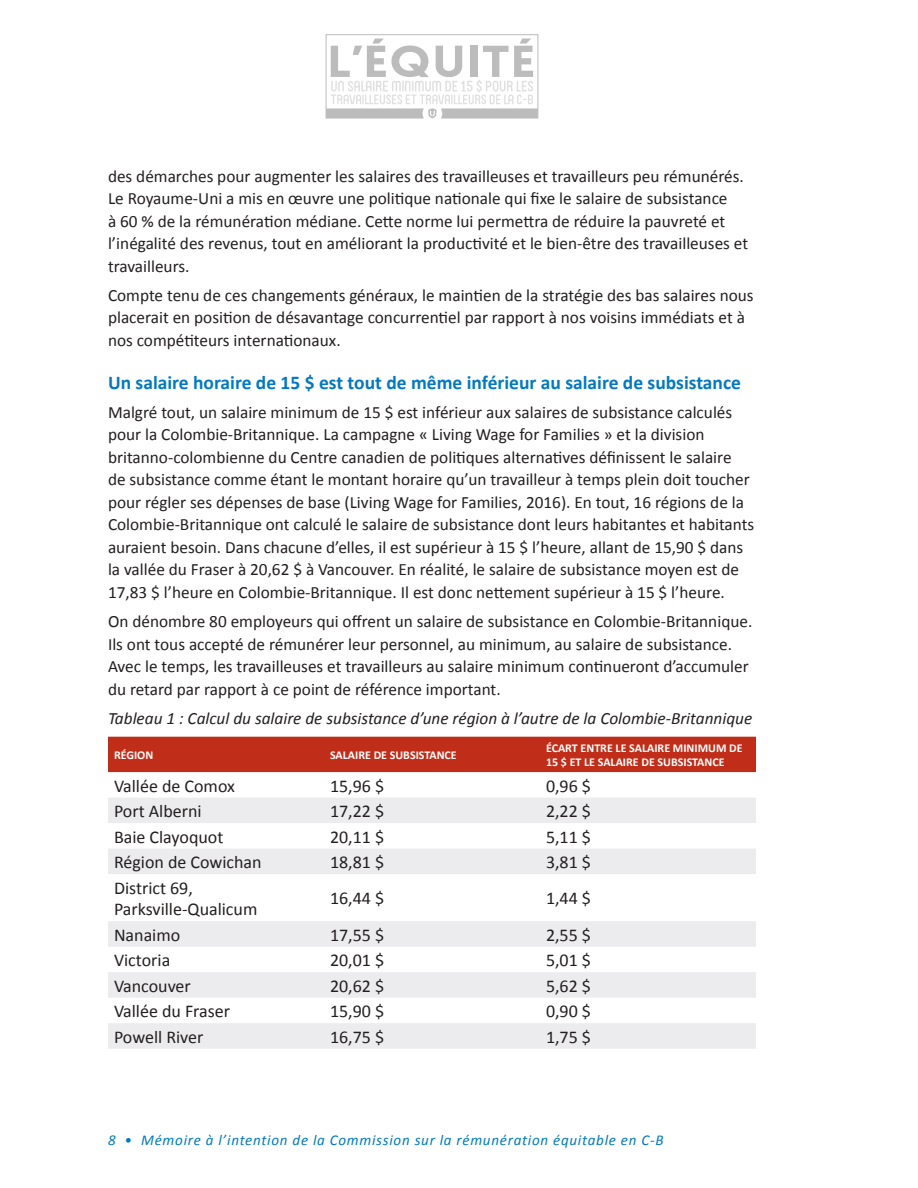
<style>
.page{position:relative;width:918px;height:1188px;background:#fff}
.page>*{position:absolute;margin:0;border:0;box-sizing:border-box;transform-origin:0 0}
.Section_heads{font:700 19.5px "Calibri";color:#0079c2}
.t1{font:18px "Calibri";color:#231f20}
.Paragraph{font:17.25px/22.5px "Calibri";color:#231f20}
.Paragraph-2{font:italic 17.25px "Calibri";color:#231f20}
.t2{font:italic 15px "Calibri";letter-spacing:.05em;color:#0079c2}
.t3{font:700 12px/14.4px "Calibri";color:#fff}
</style>
<div class="page">
<svg style="left:326px;top:39px;width:212px;height:80px"></svg>
<div style="left:108px;top:737px;width:648px;height:35px;background:#c02d19"></div>
<svg style="left:108px;top:798px;width:648px;height:251px;fill:#f1f1f3"></svg>
<p class="Paragraph" style="left:108px;top:164px;width:642px">des démarches pour augmenter les salaires des travailleuses et travailleurs peu rémunérés.<br>Le Royaume-Uni a mis en œuvre une politique nationale qui fixe le salaire de subsistance<br>à 60 % de la rémunération médiane. Cette norme lui permettra de réduire la pauvreté et l’inégalité des revenus, tout en améliorant la productivité et le bien-être des travailleuses et travailleurs.</p>
<p class="Paragraph" style="left:108px;top:283px;width:647px">Compte tenu de ces changements généraux, le maintien de la stratégie des bas salaires nous placerait en position de désavantage concurrentiel par rapport à nos voisins immédiats et à nos compétiteurs internationaux.</p>
<p class="Section_heads" style="left:108px;top:368px;width:635px">Un salaire horaire de 15 $ est tout de même inférieur au salaire de subsistance</p>
<p class="Paragraph" style="left:108px;top:400px;width:648px">Malgré tout, un salaire minimum de 15 $ est inférieur aux salaires de subsistance calculés pour la Colombie-Britannique. La campagne « Living Wage for Families » et la division britanno-colombienne du Centre canadien de politiques alternatives définissent le salaire<br>de subsistance comme étant le montant horaire qu’un travailleur à temps plein doit toucher pour régler ses dépenses de base (Living Wage for Families, 2016). En tout, 16 régions de la Colombie-Britannique ont calculé le salaire de subsistance dont leurs habitantes et habitants auraient besoin. Dans chacune d’elles, il est supérieur à 15 $ l’heure, allant de 15,90 $ dans la vallée du Fraser à 20,62 $ à Vancouver. En réalité, le salaire de subsistance moyen est de 17,83 $ l’heure en Colombie-Britannique. Il est donc nettement supérieur à 15 $ l’heure.</p>
<p class="Paragraph" style="left:108px;top:610px;width:646px">On dénombre 80 employeurs qui offrent un salaire de subsistance en Colombie-Britannique.<br>Ils ont tous accepté de rémunérer leur personnel, au minimum, au salaire de subsistance.<br>Avec le temps, les travailleuses et travailleurs au salaire minimum continueront d’accumuler du retard par rapport à ce point de référence important.</p>
<p class="Paragraph-2" style="left:108px;top:706px;width:646px">Tableau 1 : Calcul du salaire de subsistance d’une région à l’autre de la Colombie-Britannique</p>
<p class="t3" style="left:114px;top:747px;width:41px">RÉGION</p>
<p class="t3" style="left:330px;top:747px;width:128px">SALAIRE DE SUBSISTANCE</p>
<p class="t3" style="left:546px;top:740px;width:198px">ÉCART ENTRE LE SALAIRE MINIMUM DE<br>15 $ ET LE SALAIRE DE SUBSISTANCE</p>
<p class="t1" style="left:114px;top:773px;width:122px">Vallée de Comox</p>
<p class="t1" style="left:330px;top:773px;width:56px">15,96 $</p>
<p class="t1" style="left:546px;top:773px;width:47px">0,96 $</p>
<p class="t1" style="left:114px;top:799px;width:89px">Port Alberni</p>
<p class="t1" style="left:330px;top:799px;width:56px">17,22 $</p>
<p class="t1" style="left:546px;top:799px;width:47px">2,22 $</p>
<p class="t1" style="left:114px;top:824px;width:111px">Baie Clayoquot</p>
<p class="t1" style="left:330px;top:824px;width:56px">20,11 $</p>
<p class="t1" style="left:546px;top:824px;width:47px">5,11 $</p>
<p class="t1" style="left:114px;top:850px;width:149px">Région de Cowichan</p>
<p class="t1" style="left:330px;top:850px;width:56px">18,81 $</p>
<p class="t1" style="left:546px;top:850px;width:47px">3,81 $</p>
<p class="t1" style="left:114px;top:875px;width:80px">District 69,</p>
<p class="t1" style="left:114px;top:897px;width:145px">Parksville-Qualicum</p>
<p class="t1" style="left:330px;top:886px;width:56px">16,44 $</p>
<p class="t1" style="left:546px;top:886px;width:47px">1,44 $</p>
<p class="t1" style="left:114px;top:922px;width:68px">Nanaimo</p>
<p class="t1" style="left:330px;top:922px;width:56px">17,55 $</p>
<p class="t1" style="left:546px;top:922px;width:47px">2,55 $</p>
<p class="t1" style="left:114px;top:948px;width:58px">Victoria</p>
<p class="t1" style="left:330px;top:948px;width:56px">20,01 $</p>
<p class="t1" style="left:546px;top:948px;width:47px">5,01 $</p>
<p class="t1" style="left:114px;top:973px;width:78px">Vancouver</p>
<p class="t1" style="left:330px;top:973px;width:56px">20,62 $</p>
<p class="t1" style="left:546px;top:973px;width:47px">5,62 $</p>
<p class="t1" style="left:114px;top:999px;width:118px">Vallée du Fraser</p>
<p class="t1" style="left:330px;top:999px;width:56px">15,90 $</p>
<p class="t1" style="left:546px;top:999px;width:47px">0,90 $</p>
<p class="t1" style="left:114px;top:1024px;width:91px">Powell River</p>
<p class="t1" style="left:330px;top:1024px;width:56px">16,75 $</p>
<p class="t1" style="left:546px;top:1024px;width:47px">1,75 $</p>
<p class="t2" style="left:108px;top:1130px;width:557px">8 • Mémoire à l’intention de la Commission sur la rémunération équitable en C-B</p>
</div>
